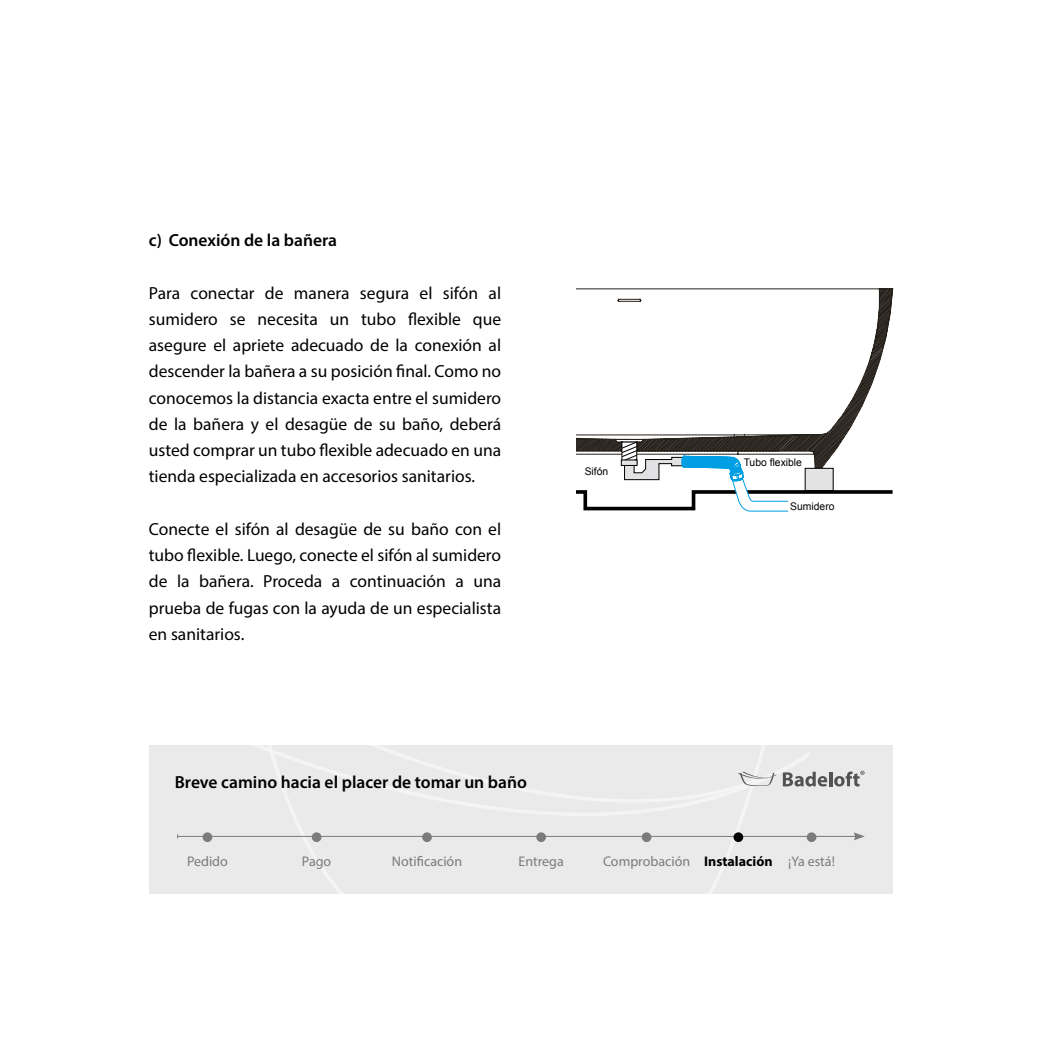
<style>
.page{position:relative;width:1042px;height:1042px;background:#fff}
.page>*{position:absolute;margin:0;border:0;box-sizing:border-box;transform-origin:0 0}
.t1{font:17.5px/26.2px "Myriad Pro";color:#000;text-align:justify}
.t2{font:600 17.5px "Myriad Pro";color:#000}
.t3{font:14px "Myriad Pro";color:#7c7b7b}
.t4{font:10.5px "Arial";color:#000}
.s1{font-weight:700;color:#000}
</style>
<div class="page">
<svg style="left:576px;top:288px;width:316px;height:148px"></svg>
<svg style="left:576px;top:436px;width:317px;height:76px"></svg>
<div style="left:149px;top:745px;width:743px;height:149px;background:#eaeaea"></div>
<svg style="left:298px;top:773px;width:512px;height:70px"></svg>
<hr style="left:178px;top:836px;width:678px;height:1px;background:#7c7b7b">
<svg style="left:854px;top:832px;width:11px;height:8px"></svg>
<div style="left:312px;top:832px;width:9px;height:10px;background:#7c7b7b;border-radius:50%"></div>
<div style="left:422px;top:832px;width:10px;height:10px;background:#7c7b7b;border-radius:50%"></div>
<div style="left:536px;top:832px;width:10px;height:10px;background:#7c7b7b;border-radius:50%"></div>
<div style="left:642px;top:832px;width:9px;height:10px;background:#7c7b7b;border-radius:50%"></div>
<div style="left:733px;top:832px;width:10px;height:10px;background:#000;border-radius:50%"></div>
<div style="left:807px;top:832px;width:9px;height:10px;background:#7c7b7b;border-radius:50%"></div>
<div style="left:203px;top:832px;width:9px;height:10px;background:#7c7b7b;border-radius:50%"></div>
<svg style="left:783px;top:772px;width:44px;height:14px"></svg>
<hr style="left:829px;top:772px;width:3px;height:14px;background:#000">
<svg style="left:834px;top:771px;width:30px;height:15px"></svg>
<svg style="left:738px;top:771px;width:39px;height:15px"></svg>
<p class="t2" style="left:149px;top:229px;width:190px">c) Conexión de la bañera</p>
<p class="t1" style="left:149px;top:279px;width:354px">Para conectar de manera segura el sifón al sumidero se necesita un tubo flexible que asegure el apriete adecuado de la conexión al descender la bañera a su posición final. Como no conocemos la distancia exacta entre el sumidero de la bañera y el desagüe de su baño, deberá usted comprar un tubo flexible adecuado en una tienda especializada en accesorios sanitarios.</p>
<p class="t1" style="left:149px;top:515px;width:354px">Conecte el sifón al desagüe de su baño con el tubo flexible. Luego, conecte el sifón al sumidero de la bañera. Proceda a continuación a una prueba de fugas con la ayuda de un especialista en sanitarios.</p>
<p class="t2" style="left:175px;top:771px;width:354px">Breve camino hacia el placer de tomar un baño</p>
<p class="t4" style="left:585px;top:464px;width:25px">Sifón</p>
<p class="t4" style="left:744px;top:455px;width:60px">Tubo flexible</p>
<p class="t4" style="left:790px;top:499px;width:46px">Sumidero</p>
<p class="t3" style="left:187px;top:852px;width:42px">Pedido</p>
<p class="t3" style="left:302px;top:852px;width:31px">Pago</p>
<p class="t3" style="left:392px;top:852px;width:72px">Notificación</p>
<p class="t3" style="left:518px;top:852px;width:47px">Entrega</p>
<p class="t3" style="left:603px;top:852px;width:233px">Comprobación <span class="s1">Instalación</span> ¡Ya está!</p>
</div>
